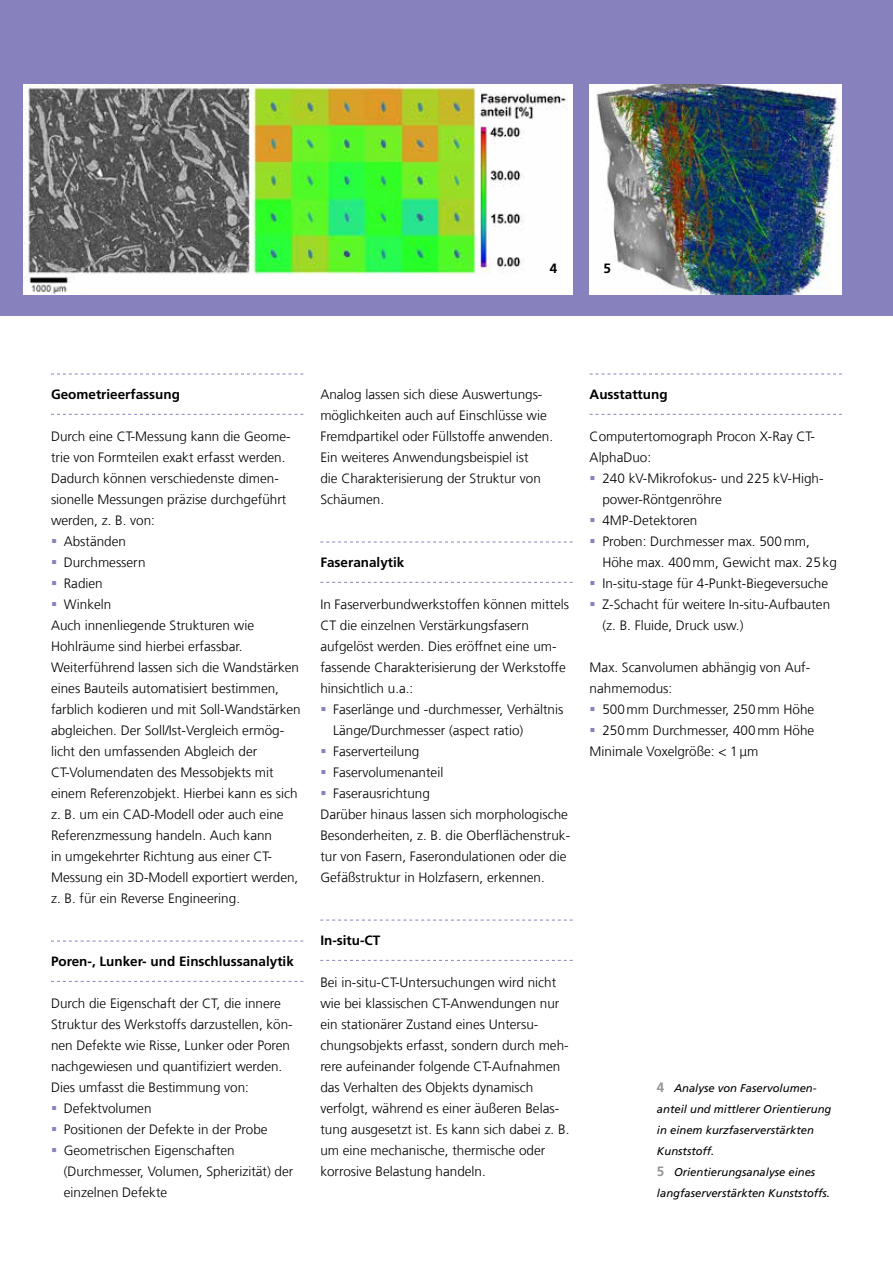
<style>
.page{position:relative;width:893px;height:1263px;background:#fff}
.page>*{position:absolute;margin:0;border:0;box-sizing:border-box;transform-origin:0 0}
.t1{font:300 13.5px/21px "Frutiger LT Com";color:#000}
.t2{font:700 13.5px "Frutiger LT Com";color:#000}
.t3{font:italic 11.25px/21px "Frutiger LT Com";color:#000}
.s1{font-weight:700;font-style:normal;font-size:13.5px;color:#939598}
</style>
<div class="page">
<div style="left:0;top:0;width:893px;height:315px;background:#8781bd"></div>
<img style="left:590px;top:84px;width:252px;height:210px">
<img style="left:23px;top:84px;width:550px;height:210px">
<svg style="left:51px;top:374px;width:252px;height:1px"></svg>
<svg style="left:51px;top:414px;width:252px;height:1px"></svg>
<svg style="left:51px;top:941px;width:252px;height:1px"></svg>
<svg style="left:51px;top:981px;width:252px;height:1px"></svg>
<svg style="left:320px;top:542px;width:253px;height:1px"></svg>
<svg style="left:320px;top:582px;width:253px;height:1px"></svg>
<svg style="left:320px;top:920px;width:253px;height:1px"></svg>
<svg style="left:320px;top:960px;width:253px;height:1px"></svg>
<svg style="left:590px;top:374px;width:252px;height:1px"></svg>
<svg style="left:590px;top:414px;width:252px;height:1px"></svg>
<p class="t2" style="left:550px;top:260px;width:9px">4</p>
<p class="t2" style="left:603px;top:260px;width:9px">5</p>
<p class="t2" style="left:51px;top:386px;width:131px">Geometrieerfassung</p>
<p class="t1" style="left:51px;top:426px;width:241px">Durch eine CT-Messung kann die Geome-</p>
<p class="t1" style="left:51px;top:447px;width:236px">trie von Formteilen exakt erfasst werden.</p>
<p class="t1" style="left:51px;top:468px;width:229px">Dadurch können verschiedenste dimen-</p>
<p class="t1" style="left:51px;top:489px;width:237px">sionelle Messungen präzise durchgeführt</p>
<p class="t1" style="left:51px;top:510px;width:106px">werden, z. B. von:</p>
<p class="t1" style="left:64px;top:531px;width:64px">Abständen</p>
<p class="t1" style="left:64px;top:552px;width:83px">Durchmessern</p>
<p class="t1" style="left:64px;top:573px;width:41px">Radien</p>
<p class="t1" style="left:64px;top:594px;width:49px">Winkeln</p>
<p class="t1" style="left:51px;top:615px;width:205px">Auch innenliegende Strukturen wie</p>
<p class="t1" style="left:51px;top:636px;width:193px">Hohlräume sind hierbei erfassbar.</p>
<p class="t1" style="left:51px;top:657px;width:250px">Weiterführend lassen sich die Wandstärken</p>
<p class="t1" style="left:51px;top:678px;width:230px">eines Bauteils automatisiert bestimmen,</p>
<p class="t1" style="left:51px;top:699px;width:251px">farblich kodieren und mit Soll-Wandstärken</p>
<p class="t1" style="left:51px;top:720px;width:235px">abgleichen. Der Soll/Ist-Vergleich ermög-</p>
<p class="t1" style="left:51px;top:741px;width:208px">licht den umfassenden Abgleich der</p>
<p class="t1" style="left:51px;top:762px;width:224px">CT-Volumendaten des Messobjekts mit</p>
<p class="t1" style="left:51px;top:783px;width:248px">einem Referenzobjekt. Hierbei kann es sich</p>
<p class="t1" style="left:51px;top:804px;width:234px">z. B. um ein CAD-Modell oder auch eine</p>
<p class="t1" style="left:51px;top:825px;width:223px">Referenzmessung handeln. Auch kann</p>
<p class="t1" style="left:51px;top:846px;width:223px">in umgekehrter Richtung aus einer CT-</p>
<p class="t1" style="left:51px;top:867px;width:249px">Messung ein 3D-Modell exportiert werden,</p>
<p class="t1" style="left:51px;top:888px;width:191px">z. B. für ein Reverse Engineering.</p>
<p class="t2" style="left:51px;top:954px;width:244px">Poren-, Lunker- und Einschlussanalytik</p>
<p class="t1" style="left:51px;top:993px;width:231px">Durch die Eigenschaft der CT, die innere</p>
<p class="t1" style="left:51px;top:1014px;width:243px">Struktur des Werkstoffs darzustellen, kön-</p>
<p class="t1" style="left:51px;top:1035px;width:241px">nen Defekte wie Risse, Lunker oder Poren</p>
<p class="t1" style="left:51px;top:1056px;width:233px">nachgewiesen und quantifiziert werden.</p>
<p class="t1" style="left:51px;top:1077px;width:200px">Dies umfasst die Bestimmung von:</p>
<p class="t1" style="left:64px;top:1098px;width:89px">Defektvolumen</p>
<p class="t1" style="left:64px;top:1119px;width:205px">Positionen der Defekte in der Probe</p>
<p class="t1" style="left:64px;top:1140px;width:173px">Geometrischen Eigenschaften</p>
<p class="t1" style="left:64px;top:1161px;width:231px">(Durchmesser, Volumen, Spherizität) der</p>
<p class="t1" style="left:64px;top:1182px;width:105px">einzelnen Defekte</p>
<p class="t1" style="left:320px;top:384px;width:234px">Analog lassen sich diese Auswertungs&shy;möglichkeiten auch auf Einschlüsse wie Fremdpartikel oder Füllstoffe anwenden.<br>Ein weiteres Anwendungsbeispiel ist<br>die Charakterisierung der Struktur von Schäumen.</p>
<p class="t2" style="left:320px;top:554px;width:86px">Faseranalytik</p>
<p class="t1" style="left:320px;top:594px;width:250px">In Faserverbundwerkstoffen können mittels CT die einzelnen Verstärkungsfasern aufgelöst werden. Dies eröffnet eine um&shy;fassende Charakterisierung der Werkstoffe hinsichtlich u.a.:</p>
<p class="t1" style="left:333px;top:699px;width:232px">Faserlänge und -durchmesser, Verhältnis</p>
<p class="t1" style="left:333px;top:720px;width:192px">Länge/Durchmesser (aspect ratio)</p>
<p class="t1" style="left:333px;top:741px;width:88px">Faserverteilung</p>
<p class="t1" style="left:333px;top:762px;width:112px">Faservolumenanteil</p>
<p class="t1" style="left:333px;top:783px;width:98px">Faserausrichtung</p>
<p class="t1" style="left:320px;top:804px;width:249px">Darüber hinaus lassen sich morphologische</p>
<p class="t1" style="left:320px;top:825px;width:251px">Besonderheiten, z. B. die Oberflächenstruk-</p>
<p class="t1" style="left:320px;top:846px;width:248px">tur von Fasern, Faserondulationen oder die</p>
<p class="t1" style="left:320px;top:867px;width:226px">Gefäßstruktur in Holzfasern, erkennen.</p>
<p class="t2" style="left:590px;top:386px;width:79px">Ausstattung</p>
<p class="t1" style="left:590px;top:426px;width:227px">Computertomograph Procon X-Ray CT-<br>AlphaDuo:</p>
<p class="t1" style="left:602px;top:468px;width:236px">240 kV-Mikrofokus- und 225 kV-High&shy;power-Röntgenröhre<br>4MP-Detektoren<br>Proben: Durchmesser max. 500mm,<br>Höhe max. 400mm, Gewicht max. 25kg<br>In-situ-stage für 4-Punkt-Biegeversuche<br>Z-Schacht für weitere In-situ-Aufbauten (z. B. Fluide, Druck usw.)</p>
<p class="t1" style="left:590px;top:657px;width:222px">Max. Scanvolumen abhängig von Auf&shy;nahmemodus:</p>
<p class="t1" style="left:602px;top:699px;width:213px">500mm Durchmesser, 250mm Höhe</p>
<p class="t1" style="left:602px;top:720px;width:213px">250mm Durchmesser, 400mm Höhe</p>
<p class="t1" style="left:590px;top:741px;width:170px">Minimale Voxelgröße: &lt; 1μm</p>
<p class="t2" style="left:320px;top:933px;width:61px">In-situ-CT</p>
<p class="t1" style="left:320px;top:972px;width:251px">Bei in-situ-CT-Untersuchungen wird nicht wie bei klassischen CT-Anwendungen nur ein stationärer Zustand eines Untersu&shy;chungsobjekts erfasst, sondern durch meh&shy;rere aufeinander folgende CT-Aufnahmen das Verhalten des Objekts dynamisch verfolgt, während es einer äußeren Belas&shy;tung ausgesetzt ist. Es kann sich dabei z. B. um eine mechanische, thermische oder korrosive Belastung handeln.</p>
<p class="t3" style="left:657px;top:1078px;width:176px"><span class="s1">4</span> Analyse von Faservolumen&shy;anteil und mittlerer Orientierung in einem kurzfaserverstärkten<br>Kunststoff.<br><span class="s1">5</span> Orientierungsanalyse eines langfaserverstärkten Kunststoffs.</p>
</div>
